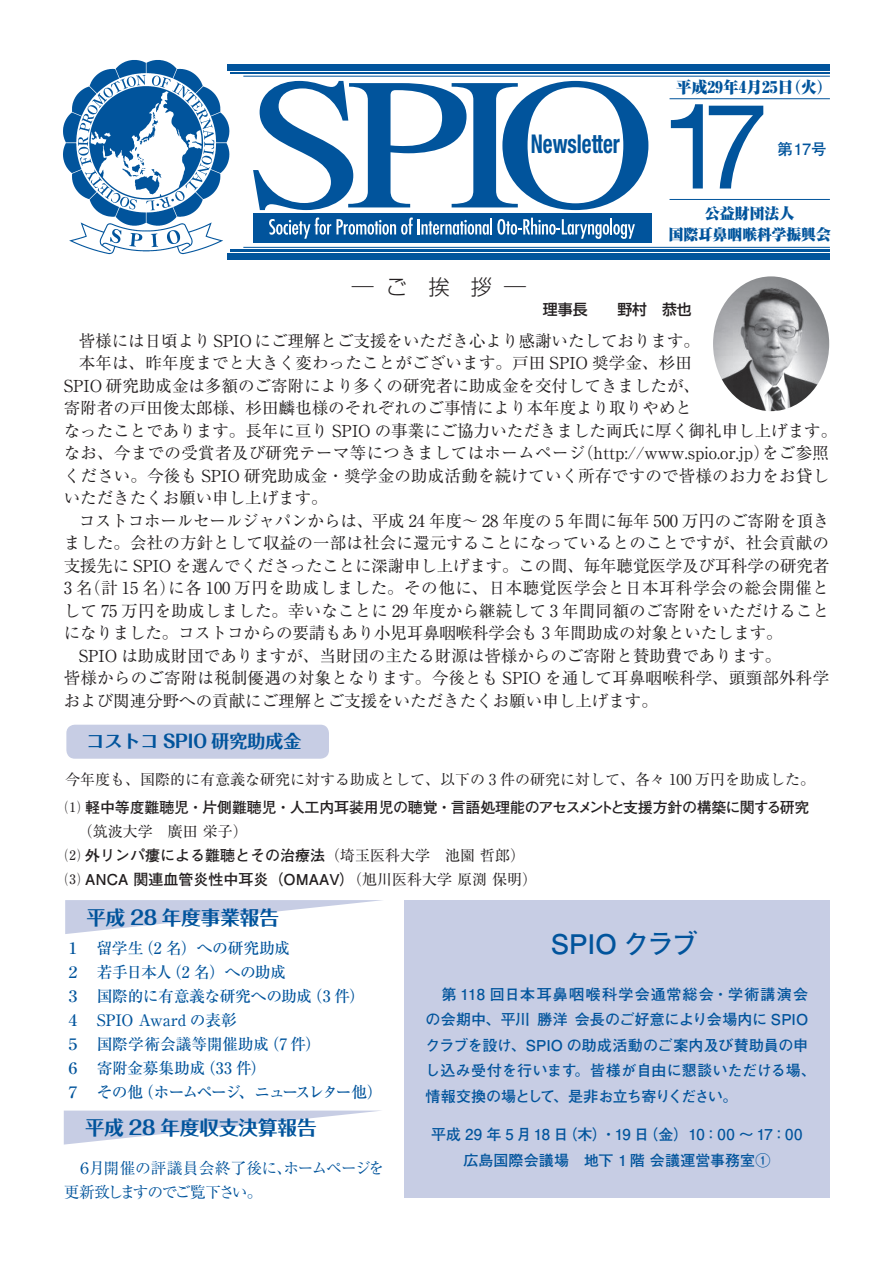
<style>
.page{position:relative;width:893px;height:1263px;background:#fff}
.page>*{position:absolute;margin:0;border:0;box-sizing:border-box;transform-origin:0 0}
.t1{font:118.8px "Helvetica Neue";color:#01549c}
.t2{font:700 27px "Futo Go B101 Pro";letter-spacing:-.015em;color:#01549c}
.t3{font:700 condensed 25.95px "Helvetica Neue";color:#01549c;scale:.81 1}
.t4{font:300 21.3px "Shin Go Pro";color:#231f20}
.t5{font:700 19.5px "Folk Pro";color:#01549c}
.t6{font:700 18px "Folk Pro";color:#01549c}
.t7{font:16.5px "Ryumin Pro";color:#231f20}
.t8{font:16.5px "Ryumin Pro";letter-spacing:.02em;color:#231f20}
.t9{font:16.5px "Ryumin Pro";letter-spacing:.035em;color:#231f20}
.t10{font:500 15.75px/24px "Ryumin Pro";letter-spacing:-.02em;color:#01549c}
.t11{font:15.75px/24px "Ryumin Pro";letter-spacing:-.055em;color:#01549c}
.t12{font:900 15.6px "Ryumin Pr 6";color:#01549c}
.t13{font:700 15.6px "Futo Go B101 Pr 6";color:#01549c}
.t14{font:700 15px/25.5px "Futo Go B101 Pro";letter-spacing:.005em;color:#01549c}
.t15{font:700 15px/24px "Futo Go B101 Pro";letter-spacing:-.01em;color:#231f20}
.t16{font:15px "Ryumin Pr 6";color:#231f20}
.t17{font:900 14.85px/21.3px "Ryumin Pro";color:#01549c;text-align:center}
.t18{font:500 14.85px "Shin Go Pro";color:#231f20}
.s1{font-stretch:expanded}
.s2{font-family:"Ryumin Pr 6";font-weight:400}
</style>
<div class="page">
<div style="left:253px;top:213px;width:398px;height:30px;background:#01549c"></div>
<svg style="left:253px;top:81px;width:395px;height:129px"></svg>
<svg style="left:269px;top:217px;width:366px;height:22px"></svg>
<hr style="left:669px;top:98px;width:161px;height:1px;background:#01549c">
<hr style="left:669px;top:199px;width:161px;height:1px;background:#01549c">
<div style="left:228px;top:64px;width:602px;height:6px;background:#01549c"></div>
<hr style="left:230px;top:72px;width:600px;height:2px;background:#01549c">
<hr style="left:230px;top:249px;width:600px;height:2px;background:#01549c">
<div style="left:228px;top:253px;width:602px;height:7px;background:#01549c"></div>
<hr style="left:243px;top:247px;width:587px;height:1px;background:#01549c">
<hr style="left:243px;top:76px;width:587px;height:1px;background:#01549c">
<img style="left:63px;top:60px;width:170px;height:197px">
<div style="left:66px;top:725px;width:263px;height:34px;background:#c7cde4;border-radius:9px"></div>
<img style="left:713px;top:276px;width:116px;height:135px">
<svg style="left:65px;top:900px;width:317px;height:34px"></svg>
<svg style="left:64px;top:1110px;width:317px;height:34px"></svg>
<div style="left:404px;top:900px;width:425px;height:298px;background:#c7cde4"></div>
<h3 class="t3" style="left:531px;top:128px;width:112px">Newsletter</h3>
<p class="t4" style="left:347px;top:270px;width:186px"><span class="s1">－</span> ご　挨　拶 <span class="s1">－</span></p>
<p class="t12" style="left:676px;top:75px;width:158px">平成29年4月25日（火）</p>
<h1 class="t1" style="left:660px;top:75px;width:110px">17</h1>
<p class="t13" style="left:777px;top:136px;width:51px">第17号</p>
<p class="t17" style="left:669px;top:202px;width:164px">公益財団法人<br>国際耳鼻咽喉科学振興会</p>
<p class="t18" style="left:543px;top:297px;width:150px">理事長　　野村　恭也</p>
<p class="t7" style="left:79px;top:327px;width:623px">皆様には日頃より SPIO にご理解とご支援をいただき心より感謝いたしております。</p>
<p class="t7" style="left:79px;top:350px;width:615px">本年は、昨年度までと大きく変わったことがございます。戸田 SPIO 奨学金、杉田</p>
<p class="t7" style="left:64px;top:372px;width:638px">SPIO 研究助成金は多額のご寄附により多くの研究者に助成金を交付してきましたが、</p>
<p class="t7" style="left:64px;top:395px;width:630px">寄附者の戸田俊太郎様、杉田麟也様のそれぞれのご事情により本年度より取りやめと</p>
<p class="t7" style="left:64px;top:417px;width:775px">なったことであります。長年に亘り SPIO の事業にご協力いただきました両氏に厚く御礼申し上げます。</p>
<p class="t8" style="left:64px;top:440px;width:767px">なお、今までの受賞者及び研究テーマ等につきましてはホームページ（http://www.spio.or.jp）をご参照</p>
<p class="t7" style="left:64px;top:462px;width:767px">ください。今後も SPIO 研究助成金・奨学金の助成活動を続けていく所存ですので皆様のお力をお貸し</p>
<p class="t7" style="left:64px;top:485px;width:266px">いただきたくお願い申し上げます。</p>
<p class="t7" style="left:79px;top:508px;width:752px">コストコホールセールジャパンからは、平成 24 年度～ 28 年度の 5 年間に毎年 500 万円のご寄附を頂き</p>
<p class="t7" style="left:64px;top:530px;width:767px">ました。会社の方針として収益の一部は社会に還元することになっているとのことですが、社会貢献の</p>
<p class="t7" style="left:64px;top:553px;width:767px">支援先に SPIO を選んでくださったことに深謝申し上げます。この間、毎年聴覚医学及び耳科学の研究者</p>
<p class="t9" style="left:64px;top:575px;width:767px">3 名（計 15 名）に各 100 万円を助成しました。その他に、日本聴覚医学会と日本耳科学会の総会開催と</p>
<p class="t7" style="left:64px;top:598px;width:767px">して 75 万円を助成しました。幸いなことに 29 年度から継続して 3 年間同額のご寄附をいただけること</p>
<p class="t7" style="left:64px;top:620px;width:720px">になりました。コストコからの要請もあり小児耳鼻咽喉科学会も 3 年間助成の対象といたします。</p>
<p class="t7" style="left:79px;top:643px;width:704px">SPIO は助成財団でありますが、当財団の主たる財源は皆様からのご寄附と賛助費であります。</p>
<p class="t7" style="left:64px;top:665px;width:767px">皆様からのご寄附は税制優遇の対象となります。今後とも SPIO を通して耳鼻咽喉科学、頭頸部外科学</p>
<p class="t7" style="left:64px;top:688px;width:595px">および関連分野への貢献にご理解とご支援をいただきたくお願い申し上げます。</p>
<p class="t6" style="left:87px;top:726px;width:216px">コストコ SPIO 研究助成金</p>
<p class="t16" style="left:65px;top:768px;width:752px">今年度も、国際的に有意義な研究に対する助成として、以下の 3 件の研究に対して、各々 100 万円を助成した。</p>
<p class="t15" style="left:65px;top:793px;width:746px"><span class="s2">⑴</span> 軽中等度難聴児・片側難聴児・人工内耳装用児の聴覚・言語処理能のアセスメントと支援方針の構築に関する研究</p>
<p class="t16" style="left:65px;top:820px;width:184px">　 （筑波大学　廣田 栄子）</p>
<p class="t15" style="left:65px;top:841px;width:473px"><span class="s2">⑵</span> 外リンパ瘻による難聴とその治療法<span class="s2">（埼玉医科大学　池園 哲郎）<br>⑶</span> ANCA 関連血管炎性中耳炎（OMAAV）<span class="s2">（旭川医科大学 原渕 保明）</span></p>
<p class="t5" style="left:86px;top:900px;width:194px">平成 28 年度事業報告</p>
<p class="t10" style="left:65px;top:935px;width:319px">１　留学生（2 名）への研究助成<br>２　若手日本人（2 名）への助成<br>３　国際的に有意義な研究への助成（3 件）<br>４　SPIO Award の表彰<br>５　国際学術会議等開催助成（7 件）<br>６　寄附金募集助成（33 件）<br>７　その他（ホームページ、ニュースレター他）</p>
<p class="t5" style="left:85px;top:1111px;width:233px">平成 28 年度収支決算報告</p>
<p class="t11" style="left:64px;top:1154px;width:322px">　６月開催の評議員会終了後に、ホームページを更新致しますのでご覧下さい。</p>
<h2 class="t2" style="left:551px;top:922px;width:149px">SPIO クラブ</h2>
<p class="t14" style="left:426px;top:979px;width:392px">　第 118 回日本耳鼻咽喉科学会通常総会・学術講演会の会期中、平川 勝洋 会長のご好意により会場内に SPIOクラブを設け、SPIO の助成活動のご案内及び賛助員の申し込み受付を行います。皆様が自由に懇談いただける場、情報交換の場として、是非お立ち寄りください。</p>
<p class="t14" style="left:431px;top:1120px;width:373px;text-align:center">平成 29 年 5 月 18 日（木）・19 日（金）10：00 ～ 17：00広島国際会議場　地下 1 階 会議運営事務室①</p>
</div>
